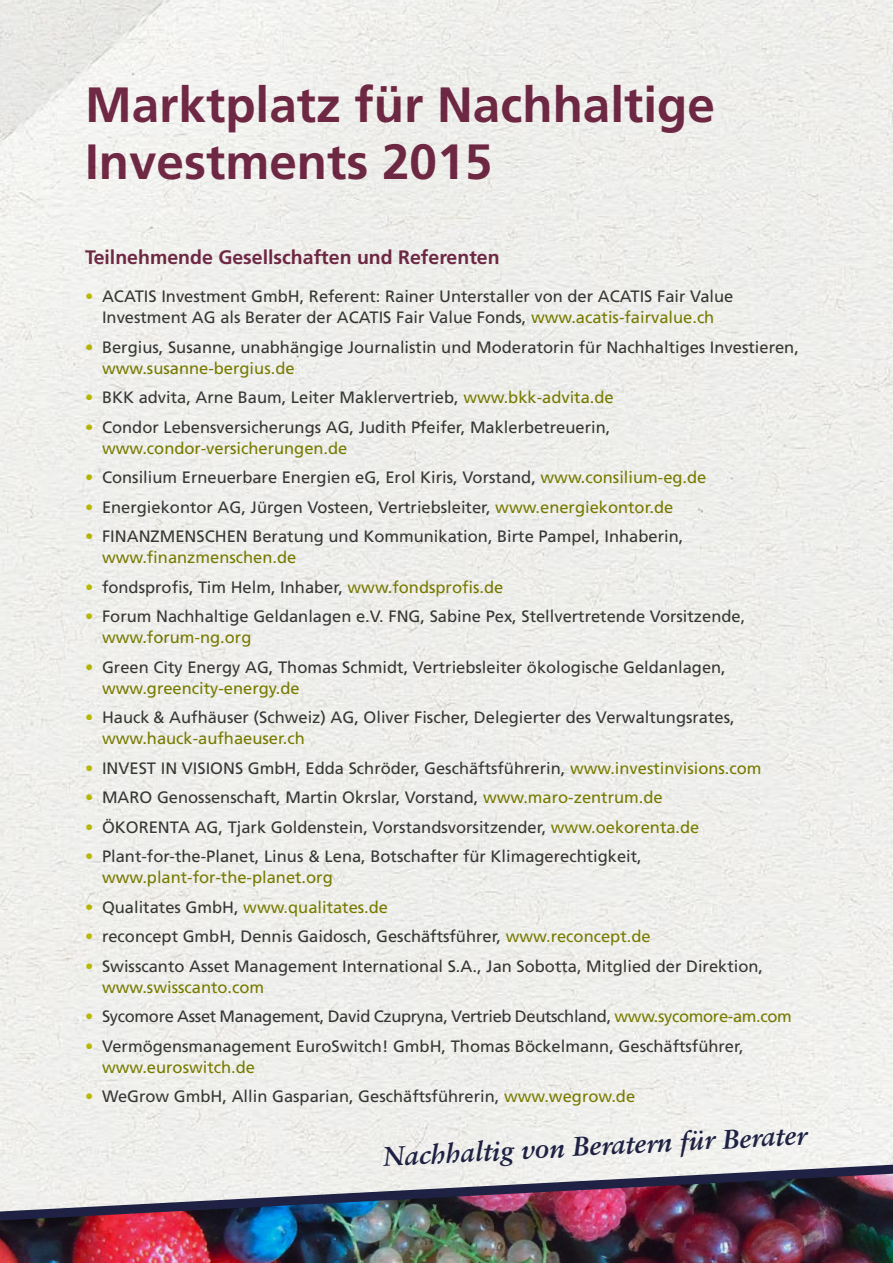
<style>
.page{position:relative;width:893px;height:1263px;background:#fff}
.page>*{position:absolute;margin:0;border:0;box-sizing:border-box;transform-origin:0 0}
.t1{font:700 49.5px/57px "Frutiger LT Std";color:#762b49}
.t2{font:italic 700 27px "Sabon LT Std";color:#212449}
.t3{font:700 19.5px "Frutiger LT Std";color:#762b49}
.t4{font:16.5px/21px "Frutiger LT Std";color:#3b3b3a}
.t5{font:16.5px "Frutiger LT Std";letter-spacing:-.02em;color:#3b3b3a}
.t6{font:16.5px "Frutiger LT Std";color:#808400}
.s1{color:#c4c400}
.s2{color:#808400}
.s3{color:#3b3b3a}
</style>
<div class="page">
<img style="left:0;top:0;width:893px;height:1263px">
<p class="t1" style="left:85px;top:77px;width:631px">Marktplatz für Nachhaltige<br>Investments 2015</p>
<p class="t3" style="left:85px;top:246px;width:416px">Teilnehmende Gesellschaften und Referenten</p>
<p class="t4" style="left:85px;top:286px;width:650px;text-align:center"><span class="s1">•</span> ACATIS Investment GmbH, Referent: Rainer Unterstaller von der ACATIS Fair Value<br>Investment AG als Berater der ACATIS Fair Value Fonds, <span class="s2">www.acatis-fairvalue.ch</span></p>
<p class="t4" style="left:102px;top:336px;width:698px;text-indent:-17px"><span class="s1">•</span> Bergius, Susanne, unabhängige Journalistin und Moderatorin fü r Nachhaltiges Investieren, <span class="s2">www.susanne-bergius.de</span></p>
<p class="t4" style="left:85px;top:387px;width:530px"><span class="s1">•</span> BKK advita, Arne Baum, Leiter Maklervertrieb, <span class="s2">www.bkk-advita.de</span></p>
<p class="t4" style="left:102px;top:416px;width:510px;text-indent:-17px"><span class="s1">•</span> Condor Lebensversicherungs AG, Judith Pfeifer, Maklerbetreuerin, <span class="s2">www.condor-versicherungen.de</span></p>
<p class="t4" style="left:85px;top:467px;width:623px"><span class="s1">•</span> Consilium Erneuerbare Energien eG, Erol Kiris, Vorstand, <span class="s2">www.consilium-eg.de</span></p>
<p class="t4" style="left:85px;top:496px;width:590px"><span class="s1">•</span> Energiekontor AG, Jü rgen Vosteen, Vertriebsleiter, <span class="s2">www.energiekontor.de</span></p>
<p class="t4" style="left:102px;top:526px;width:583px;text-indent:-17px"><span class="s1">•</span> FINANZMENSCHEN Beratung und Kommunikation, Birte Pampel, Inhaberin, <span class="s2">www.finanzmenschen.de</span></p>
<p class="t4" style="left:85px;top:576px;width:420px"><span class="s1">•</span> fondsprofis, Tim Helm, Inhaber, <span class="s2">www.fondsprofis.de</span></p>
<p class="t4" style="left:102px;top:606px;width:645px;text-indent:-17px"><span class="s1">•</span> Forum Nachhaltige Geldanlagen e.V. FNG, Sabine Pex, Stellvertretende Vorsitzende, <span class="s2">www.forum-ng.org</span></p>
<p class="t4" style="left:102px;top:656px;width:625px;text-indent:-17px"><span class="s1">•</span> Green City Energy AG, Thomas Schmidt, Vertriebsleiter ökologische Geldanlagen, <span class="s2">www.greencity-energy.de</span></p>
<p class="t4" style="left:102px;top:707px;width:634px;text-indent:-17px"><span class="s1">•</span> Hauck &amp; Aufhäuser (Schweiz) AG, Oliver Fischer, Delegierter des Verwaltungsrates, <span class="s2">www.hauck-aufhaeuser.ch</span></p>
<p class="t4" style="left:85px;top:757px;width:678px"><span class="s1">•</span> INVEST IN VISIONS GmbH, Edda Schröder, Geschäftsfü hrerin, <span class="s2">www.investinvisions.com</span></p>
<p class="t4" style="left:85px;top:787px;width:579px"><span class="s1">•</span> MARO Genossenschaft, Martin Okrslar, Vorstand, <span class="s2">www.maro-zentrum.de</span></p>
<p class="t4" style="left:85px;top:816px;width:616px"><span class="s1">•</span> ÖKORENTA AG, Tjark Goldenstein, Vorstandsvorsitzender, <span class="s2">www.oekorenta.de</span></p>
<p class="t4" style="left:102px;top:846px;width:541px;text-indent:-17px"><span class="s1">•</span> Plant-for-the-Planet, Linus &amp; Lena, Botschafter fü r Klimagerechtigkeit, <span class="s2">www.plant-for-the-planet.org</span></p>
<p class="t6" style="left:85px;top:897px;width:305px"><span class="s1">•</span> <span class="s3">Qualitates GmbH,</span> www.qualitates.de</p>
<p class="t4" style="left:85px;top:926px;width:567px"><span class="s1">•</span> reconcept GmbH, Dennis Gaidosch, Geschäftsfü hrer, <span class="s2">www.reconcept.de</span></p>
<p class="t4" style="left:102px;top:955px;width:663px;text-indent:-17px"><span class="s1">•</span> Swisscanto Asset Management International S.A., Jan Sobotta, Mitglied der Direktion, <span class="s2">www.swisscanto.com</span></p>
<p class="t5" style="left:85px;top:1007px;width:708px"><span class="s1">•</span> Sycomore Asset Management, David Czupryna, Vertrieb Deutschland, <span class="s2">www.sycomore-am.com</span></p>
<p class="t4" style="left:102px;top:1035px;width:643px;text-indent:-17px"><span class="s1">•</span> Vermögensmanagement EuroSwitch! GmbH, Thomas Böckelmann, Geschäftsfü hrer, <span class="s2">www.euroswitch.de</span></p>
<p class="t4" style="left:85px;top:1086px;width:552px"><span class="s1">•</span> WeGrow GmbH, Allin Gasparian, Geschäftsfü hrerin, <span class="s2">www.wegrow.de</span></p>
<h2 class="t2" style="left:383px;top:1140px;width:425px;rotate:-3deg">Nachhaltig von Beratern für Berater</h2>
</div>
